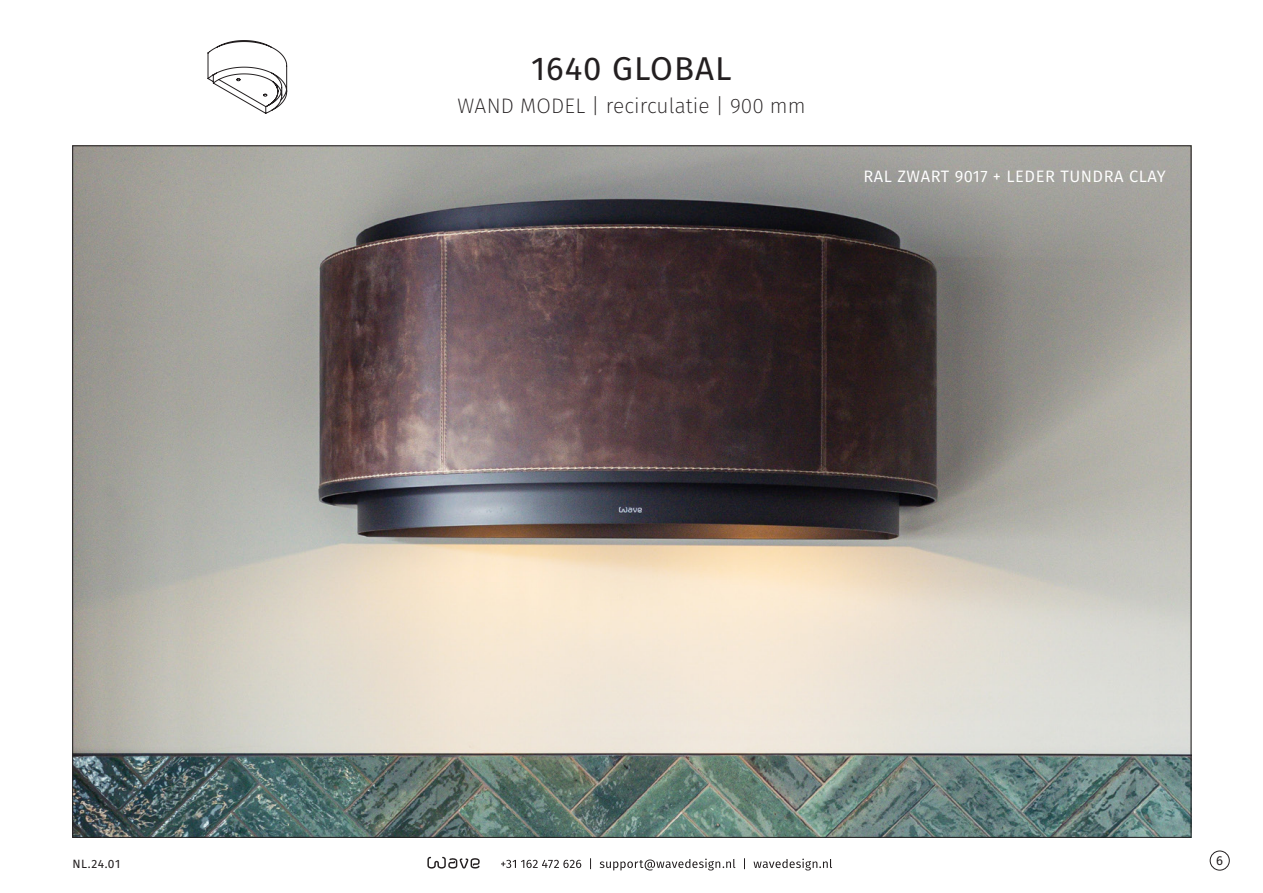
<style>
.page{position:relative;width:1263px;height:893px;background:#fff}
.page>*{position:absolute;margin:0;border:0;box-sizing:border-box;transform-origin:0 0}
.t1{font:33px "Fira Sans";letter-spacing:.03em;color:#231f20}
.t2{font:200 21px "Fira Sans";color:#231f20}
.t3{font:16.5px "Fira Sans";letter-spacing:.035em;color:#fff}
.t4{font:12.9px "Fira Sans";color:#231f20}
.t5{font:12px "Fira Sans";color:#231f20}
</style>
<div class="page">
<img style="left:74px;top:147px;width:1115px;height:689px">
<svg style="left:207px;top:40px;width:80px;height:74px"></svg>
<div style="left:1210px;top:851px;width:19px;height:19px;border:1px solid #231f20;border-radius:50%"></div>
<svg style="left:427px;top:857px;width:53px;height:12px"></svg>
<svg style="left:501px;top:858px;width:331px;height:12px"></svg>
<p class="t1" style="left:531px;top:43px;width:202px">1640 GLOBAL</p>
<p class="t2" style="left:457px;top:91px;width:349px">WAND MODEL | recirculatie | 900 mm</p>
<p class="t3" style="left:863px;top:164px;width:304px">RAL ZWART 9017 + LEDER TUNDRA CLAY</p>
<p class="t5" style="left:72px;top:855px;width:50px">NL.24.01</p>
<p class="t4" style="left:1216px;top:850px;width:8px">6</p>
</div>
